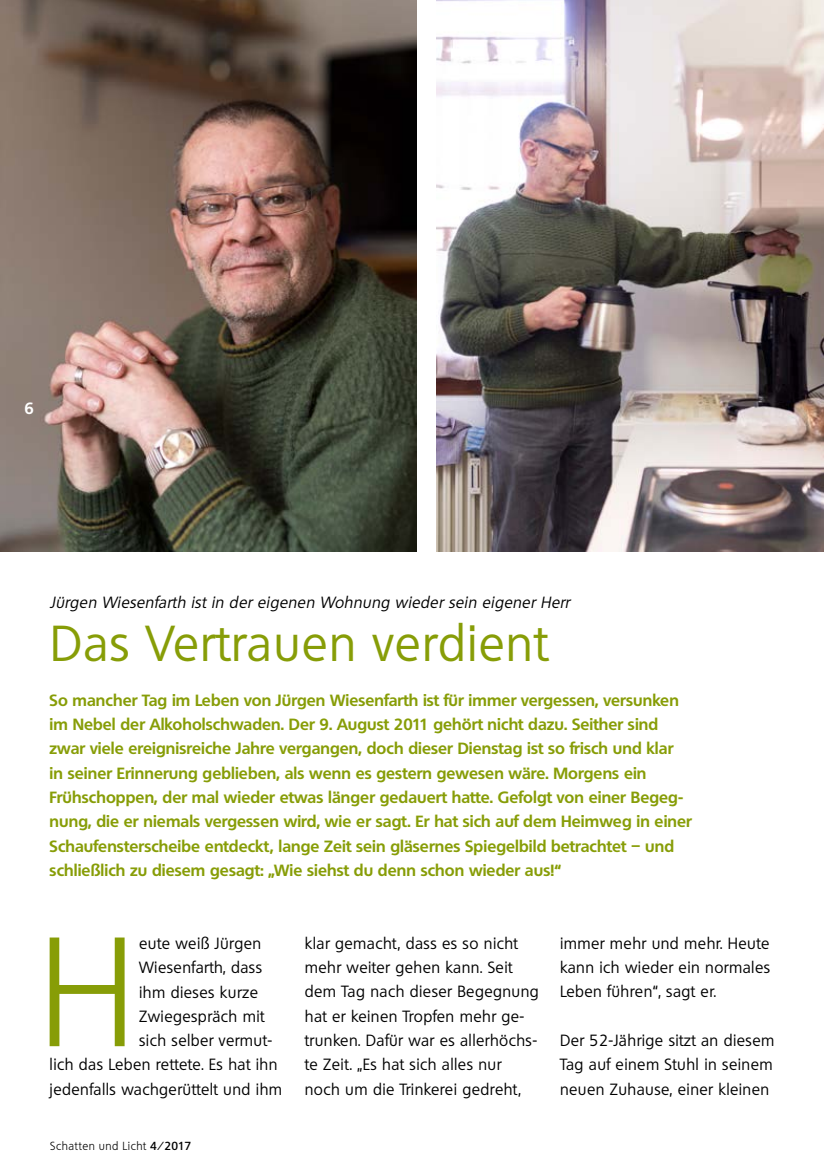
<style>
.page{position:relative;width:824px;height:1166px;background:#fff}
.page>*{position:absolute;margin:0;border:0;box-sizing:border-box;transform-origin:0 0}
.t1{font:300 150.67px "Quebec";color:#879d07}
.t2{font:49px "Quebec";letter-spacing:.025em;color:#879d07}
.t3{font:700 15.75px/24.3px "Quebec";letter-spacing:.005em;color:#879d07}
.t4{font:15.75px/24.3px "Quebec";letter-spacing:.025em;color:#000;text-align:justify}
.t5{font:italic 15.75px "Quebec";color:#000}
.t6{font:700 15.75px "Quebec";color:#fff}
.t7{font:300 11.38px "Quebec";letter-spacing:.05em;color:#000}
.s1{font-weight:600}
</style>
<div class="page">
<img style="left:0;top:0;width:417px;height:552px">
<img style="left:437px;top:0;width:386px;height:552px">
<p class="t6" style="left:24px;top:398px;width:11px">6</p>
<p class="t5" style="left:50px;top:593px;width:524px">Jürgen Wiesenfarth ist in der eigenen Wohnung wieder sein eigener Herr</p>
<h2 class="t2" style="left:50px;top:612px;width:499px">Das Vertrauen verdient</h2>
<p class="t3" style="left:50px;top:687px;width:643px">So mancher Tag im Leben von Jürgen Wiesenfarth ist für immer vergessen, versunken im Nebel der Alkoholschwaden. Der 9. August 2011 gehört nicht dazu. Seither sind zwar viele ereignisreiche Jahre vergangen, doch dieser Dienstag ist so frisch und klar<br>in seiner Erinnerung geblieben, als wenn es gestern gewesen wäre. Morgens ein Frühschoppen, der mal wieder etwas länger gedauert hatte. Gefolgt von einer Begeg&shy;nung, die er niemals vergessen wird, wie er sagt. Er hat sich auf dem Heimweg in einer Schaufensterscheibe entdeckt, lange Zeit sein gläsernes Spiegelbild betrachtet – und schließlich zu diesem gesagt: „Wie siehst du denn schon wieder aus!“</p>
<h1 class="t1" style="left:39px;top:896px;width:98px">H</h1>
<p class="t4" style="left:139px;top:931px;width:123px">eute weiß Jürgen</p>
<p class="t4" style="left:139px;top:955px;width:124px">Wiesenfarth, dass</p>
<p class="t4" style="left:139px;top:979px;width:120px">ihm dieses kurze</p>
<p class="t4" style="left:139px;top:1004px;width:127px">Zwiegespräch mit</p>
<p class="t4" style="left:139px;top:1028px;width:135px">sich selber vermut-</p>
<p class="t4" style="left:50px;top:1052px;width:229px">lich das Leben rettete. Es hat ihn</p>
<p class="t4" style="left:50px;top:1077px;width:234px">jedenfalls wachgerüttelt und ihm</p>
<p class="t7" style="left:50px;top:1138px;width:142px">Schatten und Licht <span class="s1">4/2017</span></p>
<p class="t4" style="left:305px;top:931px;width:235px;text-align:left">klar gemacht, dass es so nicht mehr weiter gehen kann. Seit dem Tag nach dieser Begegnung hat er keinen Tropfen mehr ge&shy;trunken. Dafür war es allerhöchs&shy;te Zeit. „Es hat sich alles nur noch um die Trinkerei gedreht,</p>
<p class="t4" style="left:560px;top:931px;width:211px">immer mehr und mehr. Heute kann ich wieder ein normales Leben führen“, sagt er.</p>
<p class="t4" style="left:560px;top:1028px;width:216px">Der 52-Jährige sitzt an diesem Tag auf einem Stuhl in seinem neuen Zuhause, einer kleinen</p>
</div>
